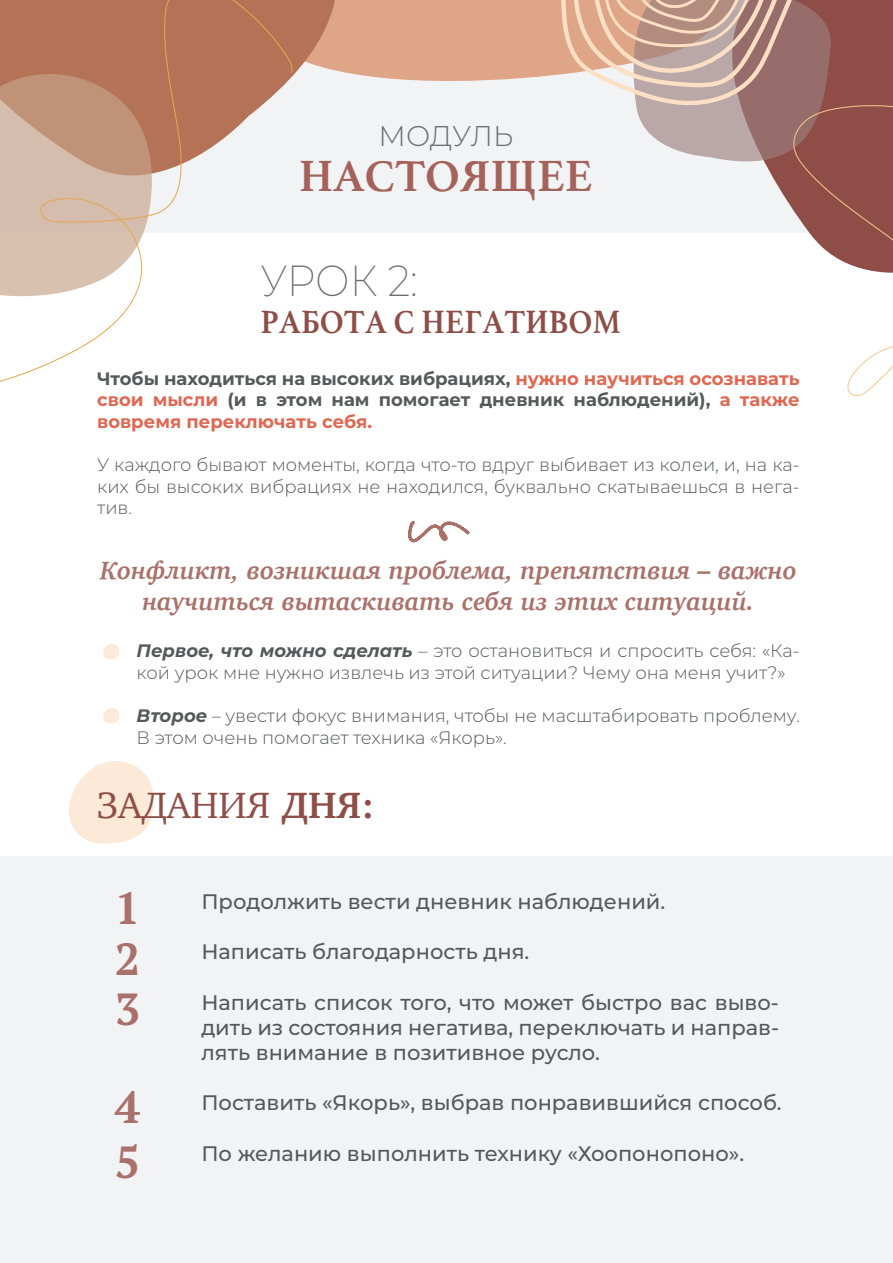
<style>
.page{position:relative;width:893px;height:1263px;background:#fff}
.page>*{position:absolute;margin:0;border:0;box-sizing:border-box;transform-origin:0 0}
.t1{font:700 45.9px "Athelas";color:#a4625a}
.t2{font:700 45px/50.4px "Shobhika";color:#aa706a;text-align:justify}
.t3{font:200 43.5px "Montserrat";color:#6c6d70;scale:.93 1}
.t4{font:37.5px "Charter";color:#8e4e47}
.t5{font:700 33.9px "Athelas";letter-spacing:.005em;color:#8e4e47;scale:.93 1}
.t6{font:300 28.5px "Montserrat";color:#6c6d70}
.t7{font:italic 700 25.5px/30.6px "Charter";color:#aa706a;text-align:center}
.t8{font:500 21px/25.2px "Montserrat";color:#57585a;text-align:justify}
.t9{font:300 18px/21.6px "Montserrat";color:#57585a}
.t10{font:700 18px/21.6px "Montserrat";color:#57585a;text-align:justify}
.s1{color:#e06751}
.s2{font-weight:700;font-style:italic}
.s3{font-weight:700}
</style>
<div class="page">
<div style="left:0;top:10px;width:893px;height:223px;background:#f2f3f4"></div>
<svg style="left:69px;top:761px;width:85px;height:83px"></svg>
<svg style="left:103px;top:644px;width:16px;height:15px"></svg>
<svg style="left:103px;top:708px;width:16px;height:15px"></svg>
<div style="left:419px;top:0;width:140px;height:81px;background:#dea586"></div>
<svg style="left:294px;top:0;width:125px;height:81px;background:#d8a387"></svg>
<svg style="left:738px;top:0;width:155px;height:208px;fill:#8e4e47"></svg>
<svg style="left:0;top:0;width:294px;height:382px"></svg>
<svg style="left:792px;top:104px;width:101px;height:292px"></svg>
<svg style="left:559px;top:0;width:272px;height:161px"></svg>
<div style="left:0;top:856px;width:893px;height:407px;background:#f2f3f4"></div>
<svg style="left:408px;top:520px;width:62px;height:23px"></svg>
<h3 class="t6" style="left:379px;top:117px;width:136px">МОДУЛЬ</h3>
<h1 class="t1" style="left:299px;top:139px;width:295px">НАСТОЯЩЕЕ</h1>
<h3 class="t3" style="left:261px;top:251px;width:171px">УРОК 2:</h3>
<h3 class="t5" style="left:261px;top:294px;width:389px">РАБОТА С НЕГАТИВОМ</h3>
<p class="t10" style="left:97px;top:367px;width:704px">Чтобы находиться на высоких вибрациях, <span class="s1">нужно научиться осознавать свои мысли</span> (и в этом нам помогает дневник наблюдений), <span class="s1">а также вовремя переключать себя.</span></p>
<p class="t9" style="left:97px;top:453px;width:704px;text-align:justify">У каждого бывают моменты, когда что-то вдруг выбивает из колеи, и, на ка&shy;ких бы высоких вибрациях не находился, буквально скатываешься в нега&shy;тив.</p>
<h3 class="t7" style="left:100px;top:555px;width:698px">Конфликт, возникшая проблема, препятствия – важно научиться вытаскивать себя из этих ситуаций.</h3>
<p class="t9" style="left:137px;top:639px;width:665px"><span class="s2">Первое, что можно сделать</span> – это остановиться и спросить себя: «Ка&shy;кой урок мне нужно извлечь из этой ситуации? Чему она меня учит?»</p>
<p class="t9" style="left:137px;top:704px;width:665px"><span class="s2">Второе</span> – увести фокус внимания, чтобы не масштабировать проблему.<br>В этом очень помогает техника «Якорь».</p>
<h3 class="t4" style="left:97px;top:773px;width:279px">ЗАДАНИЯ <span class="s3">ДНЯ:</span></h3>
<h2 class="t2" style="left:115px;top:883px;width:27px">1<br>2<br>3</h2>
<h2 class="t2" style="left:115px;top:1079px;width:27px;line-height:55.5px">4<br>5</h2>
<p class="t8" style="left:201px;top:888px;width:465px">Продолжить вести дневник наблюдений.</p>
<p class="t8" style="left:201px;top:938px;width:329px">Написать благодарность дня.</p>
<p class="t8" style="left:201px;top:988px;width:579px">Написать список того, что может быстро вас выво&shy;дить из состояния негатива, переключать и направ&shy;лять внимание в позитивное русло.</p>
<p class="t8" style="left:201px;top:1089px;width:582px">Поставить «Якорь», выбрав понравившийся способ.</p>
<p class="t8" style="left:201px;top:1140px;width:544px">По желанию выполнить технику «Хоопонопоно».</p>
</div>
